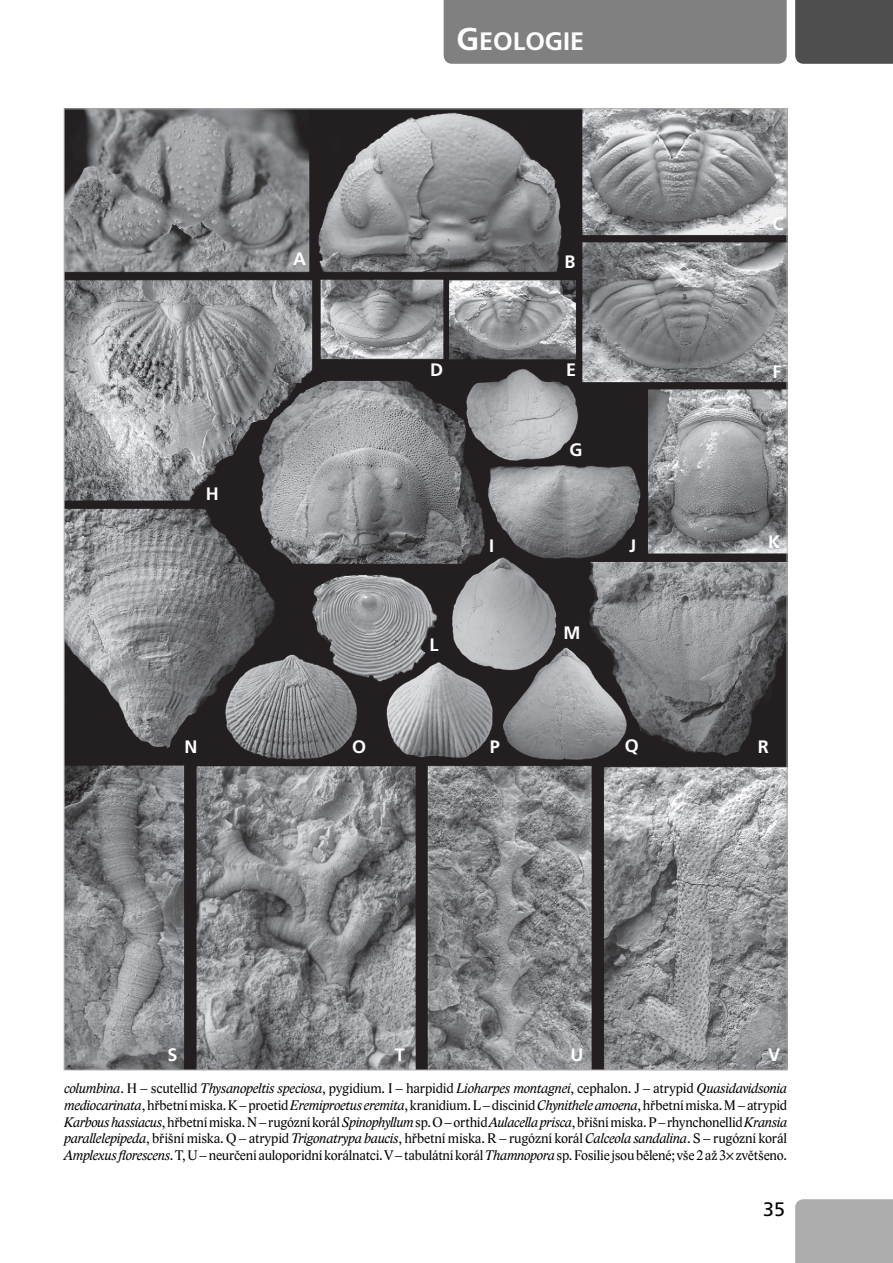
<style>
.page{position:relative;width:893px;height:1263px;background:#fff}
.page>*{position:absolute;margin:0;border:0;box-sizing:border-box;transform-origin:0 0}
.t1{font:25.2px "Frutiger LT Com Bold SC800";color:#fff}
.t2{font:19.5px "Frutiger LT Com";color:#000}
.t3{font:700 18px "Frutiger LT Com";color:#fff}
.t4{font:14.25px/16.8px "Lido STF";letter-spacing:-.01em;color:#000;text-align:justify}
.s1{font-size:31.5px}
.s2{font-style:italic}
.s3{font-family:"Myriad Pro"}
</style>
<div class="page">
<div style="left:795px;top:0;width:98px;height:64px;background:#4e4e4e"></div>
<div style="left:795px;top:1199px;width:98px;height:64px;background:#adadad"></div>
<div style="left:444px;top:0;width:343px;height:64px;background:#808080"></div>
<img style="left:66px;top:110px;width:719px;height:958px">
<h1 class="t1" style="left:456px;top:27px;width:129px"><span class="s1">G</span>EOLOGIE</h1>
<p class="t3" style="left:293px;top:248px;width:14px">A</p>
<p class="t3" style="left:564px;top:251px;width:12px">B</p>
<p class="t3" style="left:773px;top:213px;width:12px">C</p>
<p class="t3" style="left:430px;top:360px;width:14px">D</p>
<p class="t3" style="left:566px;top:359px;width:12px">E</p>
<p class="t3" style="left:772px;top:361px;width:10px">F</p>
<p class="t3" style="left:206px;top:483px;width:14px">H</p>
<p class="t3" style="left:429px;top:635px;width:10px">L</p>
<p class="t3" style="left:570px;top:439px;width:14px">G</p>
<p class="t3" style="left:489px;top:536px;width:7px">I</p>
<p class="t3" style="left:629px;top:536px;width:9px">J</p>
<p class="t3" style="left:768px;top:531px;width:14px">K</p>
<p class="t3" style="left:563px;top:622px;width:18px">M</p>
<p class="t3" style="left:184px;top:736px;width:14px">N</p>
<p class="t3" style="left:352px;top:736px;width:16px">O</p>
<p class="t3" style="left:490px;top:736px;width:12px">P</p>
<p class="t3" style="left:625px;top:735px;width:16px">Q</p>
<p class="t3" style="left:758px;top:736px;width:12px">R</p>
<p class="t3" style="left:168px;top:1044px;width:12px">S</p>
<p class="t3" style="left:395px;top:1044px;width:12px">T</p>
<p class="t3" style="left:570px;top:1044px;width:14px">U</p>
<p class="t3" style="left:768px;top:1045px;width:14px">V</p>
<p class="t4" style="left:64px;top:1080px;width:724px"><span class="s2">columbina</span>. H – scutellid <span class="s2">Thysanopeltis speciosa</span>, pygidium. I – harpidid <span class="s2">Lioharpes montagnei</span>, cephalon. J – atrypid <span class="s2">Quasidavidsonia mediocarinata</span>, hřbetní miska. K– proetid <span class="s2">Eremiproetus eremita</span>, kranidium. L – discinid <span class="s2">Chynithele amoena</span>, hřbetní miska. M – atrypid <span class="s2">Karbous hassiacus</span>, hřbetní miska. N – rugózní korál <span class="s2">Spinophyllum</span> sp. O– orthid <span class="s2">Aulacella prisca</span>, břišní miska. P – rhynchonellid <span class="s2">Kransia parallelepipeda</span>, břišní miska. Q – atrypid <span class="s2">Trigonatrypa baucis</span>, hřbetní miska. R – rugózní korál <span class="s2">Calceola sandalina</span>. S – rugózní korál <span class="s2">Amplexus florescens</span>. T, U– neurčení auloporidní korálnatci. V– tabulátní korál <span class="s2">Thamnopora</span> sp. Fosilie jsou bělené; vše 2 až 3<span class="s3">×</span> zvětšeno.</p>
<h2 class="t2" style="left:763px;top:1197px;width:23px">35</h2>
</div>
